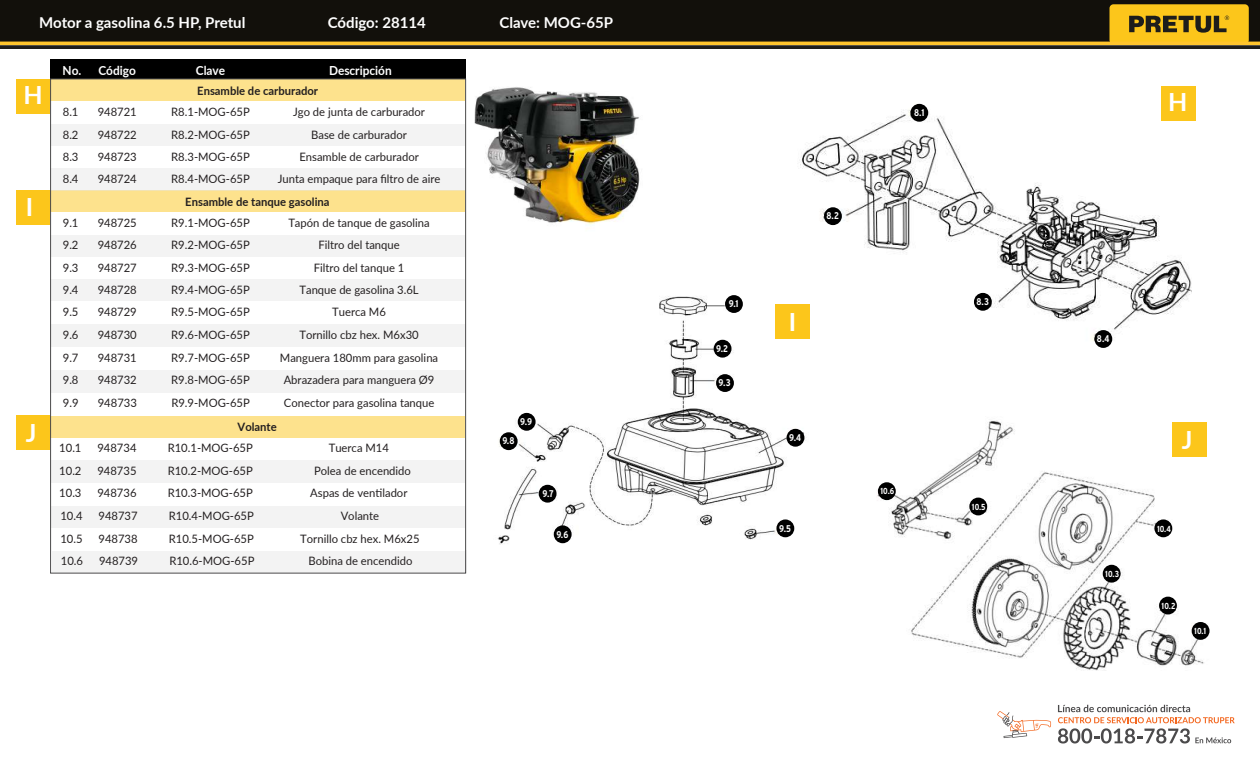
<style>
.page{position:relative;width:1260px;height:765px;background:#fff}
.page>*{position:absolute;margin:0;border:0;box-sizing:border-box;transform-origin:0 0}
.t1{font:700 25px "Lato";color:#fff}
.t2{font:700 15px "Lato";color:#fff}
.t3{font:700 12.5px "Lato";color:#fff;scale:.95 1}
.t4{font:11.62px/22.5px "Lato";color:#231f20;text-align:justify}
.t5{font:700 11.62px "Lato";color:#231f20}
.t6{font:700 condensed 9.75px "Interstate";color:#fff}
.t7{font:700 condensed 8.75px "Interstate";color:#fff}
</style>
<div class="page">
<img style="left:799px;top:103px;width:392px;height:245px">
<img style="left:497px;top:282px;width:328px;height:263px">
<img style="left:877px;top:420px;width:328px;height:251px">
<div style="left:52px;top:550px;width:415px;height:23px;background:#f3f3f3"></div>
<div style="left:51px;top:506px;width:415px;height:22px;background:#f3f3f3"></div>
<div style="left:51px;top:528px;width:415px;height:23px;background:#fff"></div>
<div style="left:16px;top:415px;width:35px;height:35px;background:#fcc61b"></div>
<div style="left:50px;top:416px;width:415px;height:22px;background:#fde28d"></div>
<div style="left:50px;top:460px;width:415px;height:23px;background:#f3f3f3"></div>
<div style="left:16px;top:190px;width:35px;height:35px;background:#fcc61b"></div>
<div style="left:50px;top:190px;width:415px;height:23px;background:#fde28d"></div>
<div style="left:16px;top:79px;width:35px;height:35px;background:#fcc61b"></div>
<svg style="left:1058px;top:705px;width:177px;height:39px"></svg>
<svg style="left:997px;top:711px;width:55px;height:27px"></svg>
<div style="left:51px;top:212px;width:414px;height:23px;background:#fff"></div>
<div style="left:51px;top:235px;width:414px;height:22px;background:#f3f3f3"></div>
<div style="left:51px;top:279px;width:414px;height:23px;background:#f3f3f3"></div>
<div style="left:51px;top:324px;width:415px;height:22px;background:#f3f3f3"></div>
<div style="left:51px;top:370px;width:415px;height:22px;background:#f3f3f3"></div>
<div style="left:50px;top:79px;width:415px;height:23px;background:#fde28d"></div>
<div style="left:51px;top:101px;width:414px;height:23px;background:#fff"></div>
<div style="left:51px;top:124px;width:414px;height:23px;background:#f3f3f3"></div>
<div style="left:51px;top:146px;width:414px;height:23px;background:#fff"></div>
<div style="left:51px;top:168px;width:414px;height:23px;background:#f3f3f3"></div>
<div style="left:51px;top:59px;width:415px;height:20px;background:#000"></div>
<div style="left:0;top:0;width:1260px;height:42px;background:#12100b"></div>
<div style="left:1110px;top:4px;width:139px;height:40px;background:#fcc61b;border-radius:4px"></div>
<svg style="left:1129px;top:15px;width:100px;height:18px"></svg>
<hr style="left:0;top:42px;width:1260px;height:3px;background:#ffc52d">
<svg style="left:0;top:45px;width:1260px;height:4px;fill:#1d1d1b"></svg>
<img style="left:474px;top:87px;width:166px;height:138px">
<div style="left:1172px;top:422px;width:35px;height:35px;background:#fcc61b"></div>
<div style="left:775px;top:304px;width:35px;height:35px;background:#fcc61b"></div>
<div style="left:1161px;top:86px;width:34px;height:35px;background:#fcc61b"></div>
<div style="left:910px;top:104px;width:18px;height:18px;background:#000;border-radius:50%"></div>
<div style="left:824px;top:207px;width:18px;height:18px;background:#000;border-radius:50%"></div>
<div style="left:974px;top:293px;width:18px;height:18px;background:#000;border-radius:50%"></div>
<div style="left:1094px;top:330px;width:18px;height:18px;background:#000;border-radius:50%"></div>
<div style="left:725px;top:295px;width:18px;height:18px;background:#000;border-radius:50%"></div>
<div style="left:714px;top:340px;width:18px;height:18px;background:#000;border-radius:50%"></div>
<div style="left:716px;top:374px;width:18px;height:18px;background:#000;border-radius:50%"></div>
<div style="left:787px;top:429px;width:17px;height:18px;background:#000;border-radius:50%"></div>
<div style="left:776px;top:519px;width:18px;height:18px;background:#000;border-radius:50%"></div>
<div style="left:554px;top:525px;width:18px;height:18px;background:#000;border-radius:50%"></div>
<div style="left:539px;top:485px;width:18px;height:18px;background:#000;border-radius:50%"></div>
<div style="left:500px;top:432px;width:18px;height:18px;background:#000;border-radius:50%"></div>
<div style="left:518px;top:413px;width:18px;height:18px;background:#000;border-radius:50%"></div>
<div style="left:1192px;top:622px;width:18px;height:18px;background:#000;border-radius:50%"></div>
<div style="left:1159px;top:597px;width:18px;height:17px;background:#000;border-radius:50%"></div>
<div style="left:1103px;top:565px;width:18px;height:18px;background:#000;border-radius:50%"></div>
<div style="left:1154px;top:519px;width:18px;height:18px;background:#000;border-radius:50%"></div>
<div style="left:969px;top:498px;width:18px;height:17px;background:#000;border-radius:50%"></div>
<div style="left:878px;top:482px;width:18px;height:18px;background:#000;border-radius:50%"></div>
<p class="t2" style="left:39px;top:12px;width:208px">Motor a gasolina 6.5 HP, Pretul</p>
<p class="t2" style="left:328px;top:12px;width:100px">Código: 28114</p>
<p class="t2" style="left:499px;top:12px;width:115px">Clave: MOG-65P</p>
<h1 class="t1" style="left:23px;top:76px;width:21px">H</h1>
<p class="t3" style="left:63px;top:61px;width:79px">No. Código</p>
<p class="t3" style="left:196px;top:61px;width:32px">Clave</p>
<p class="t3" style="left:329px;top:61px;width:68px">Descripción</p>
<p class="t4" style="left:293px;top:100px;width:133px;text-align:center">Jgo de junta de carburador<br>Base de carburador</p>
<p class="t4" style="left:278px;top:167px;width:164px">Junta empaque para filtro de aire</p>
<p class="t5" style="left:197px;top:82px;width:122px">Ensamble de carburador</p>
<p class="t4" style="left:171px;top:100px;width:80px">R8.1-MOG-65P<br>R8.2-MOG-65P</p>
<p class="t4" style="left:171px;top:167px;width:80px">R8.4-MOG-65P</p>
<p class="t4" style="left:63px;top:100px;width:17px">8.1</p>
<p class="t4" style="left:98px;top:100px;width:41px">948721</p>
<p class="t4" style="left:63px;top:123px;width:17px;line-height:22.1px">8.2<br>8.3<br>8.4</p>
<p class="t4" style="left:98px;top:123px;width:41px;line-height:22.1px">948722<br>948723<br>948724</p>
<p class="t4" style="left:299px;top:145px;width:121px">Ensamble de carburador</p>
<p class="t4" style="left:171px;top:145px;width:80px">R8.3-MOG-65P</p>
<h1 class="t1" style="left:26px;top:189px;width:9px">I</h1>
<p class="t5" style="left:185px;top:193px;width:146px">Ensamble de tanque gasolina</p>
<p class="t4" style="left:63px;top:211px;width:17px">9.1</p>
<p class="t4" style="left:98px;top:211px;width:41px">948725</p>
<p class="t4" style="left:171px;top:211px;width:80px">R9.1-MOG-65P R9.2-MOG-65P R9.3-MOG-65P</p>
<p class="t4" style="left:171px;top:300px;width:80px">R9.5-MOG-65P R9.6-MOG-65P R9.7-MOG-65P R9.8-MOG-65P</p>
<p class="t4" style="left:63px;top:233px;width:17px">9.2</p>
<p class="t4" style="left:98px;top:233px;width:41px">948726</p>
<p class="t4" style="left:63px;top:256px;width:17px">9.3<br>9.4<br>9.5<br>9.6<br>9.7<br>9.8</p>
<p class="t4" style="left:98px;top:256px;width:41px">948727<br>948728<br>948729<br>948730<br>948731<br>948732</p>
<p class="t4" style="left:171px;top:278px;width:80px">R9.4-MOG-65P</p>
<p class="t4" style="left:288px;top:211px;width:143px;text-align:center">Tapón de tanque de gasolina<br>Filtro del tanque<br>Filtro del tanque 1</p>
<p class="t4" style="left:280px;top:300px;width:160px;text-align:center">Tuerca M6<br>Tornillo cbz hex. M6x30<br>Manguera 180mm para gasolina<br>Abrazadera para manguera Ø9</p>
<p class="t4" style="left:299px;top:278px;width:121px">Tanque de gasolina 3.6L</p>
<p class="t4" style="left:63px;top:392px;width:17px">9.9</p>
<p class="t4" style="left:98px;top:392px;width:41px">948733</p>
<p class="t4" style="left:171px;top:392px;width:80px">R9.9-MOG-65P</p>
<p class="t4" style="left:284px;top:392px;width:152px">Conector para gasolina tanque</p>
<h1 class="t1" style="left:26px;top:414px;width:12px">J</h1>
<p class="t5" style="left:238px;top:418px;width:41px">Volante</p>
<p class="t4" style="left:59px;top:436px;width:24px">10.1</p>
<p class="t4" style="left:97px;top:436px;width:41px">948734</p>
<p class="t4" style="left:168px;top:436px;width:87px">R10.1-MOG-65P R10.2-MOG-65P R10.3-MOG-65P</p>
<p class="t4" style="left:59px;top:459px;width:24px">10.2</p>
<p class="t4" style="left:97px;top:459px;width:41px">948735</p>
<p class="t4" style="left:59px;top:481px;width:24px">10.3</p>
<p class="t4" style="left:97px;top:481px;width:41px">948736</p>
<p class="t4" style="left:329px;top:436px;width:62px">Tuerca M14</p>
<p class="t4" style="left:310px;top:481px;width:99px">Aspas de ventilador</p>
<p class="t4" style="left:314px;top:459px;width:98px">Polea de encendido</p>
<p class="t4" style="left:60px;top:504px;width:24px">10.4</p>
<p class="t4" style="left:99px;top:504px;width:41px">948737</p>
<p class="t4" style="left:60px;top:527px;width:24px">10.5</p>
<p class="t4" style="left:99px;top:527px;width:41px">948738</p>
<p class="t4" style="left:169px;top:504px;width:87px">R10.4-MOG-65P<br>R10.5-MOG-65P</p>
<p class="t4" style="left:300px;top:504px;width:121px;text-align:center">Volante<br>Tornillo cbz hex. M6x25</p>
<p class="t4" style="left:61px;top:549px;width:24px">10.6</p>
<p class="t4" style="left:99px;top:549px;width:41px">948739</p>
<p class="t4" style="left:169px;top:549px;width:87px">R10.6-MOG-65P</p>
<p class="t4" style="left:308px;top:549px;width:105px">Bobina de encendido</p>
<p class="t6" style="left:520px;top:416px;width:13px">9.9</p>
<p class="t6" style="left:502px;top:436px;width:14px">9.8</p>
<p class="t6" style="left:543px;top:488px;width:13px">9.7</p>
<p class="t6" style="left:556px;top:529px;width:14px">9.6</p>
<p class="t6" style="left:729px;top:298px;width:11px">9.1</p>
<p class="t6" style="left:716px;top:343px;width:14px">9.2</p>
<p class="t6" style="left:719px;top:377px;width:14px">9.3</p>
<p class="t6" style="left:827px;top:211px;width:14px">8.2</p>
<h1 class="t1" style="left:789px;top:303px;width:9px">I</h1>
<p class="t6" style="left:789px;top:432px;width:13px">9.4</p>
<p class="t6" style="left:779px;top:523px;width:13px">9.5</p>
<p class="t6" style="left:914px;top:107px;width:12px">8.1</p>
<p class="t7" style="left:881px;top:486px;width:15px">10.6</p>
<p class="t6" style="left:977px;top:296px;width:14px">8.3</p>
<p class="t7" style="left:972px;top:502px;width:15px">10.5</p>
<h1 class="t1" style="left:1168px;top:84px;width:21px">H</h1>
<p class="t6" style="left:1097px;top:333px;width:14px">8.4</p>
<p class="t7" style="left:1105px;top:569px;width:15px">10.3</p>
<h1 class="t1" style="left:1182px;top:421px;width:12px">J</h1>
<p class="t7" style="left:1157px;top:524px;width:15px">10.4</p>
<p class="t7" style="left:1162px;top:601px;width:15px">10.2</p>
<p class="t7" style="left:1194px;top:626px;width:13px">10.1</p>
</div>
